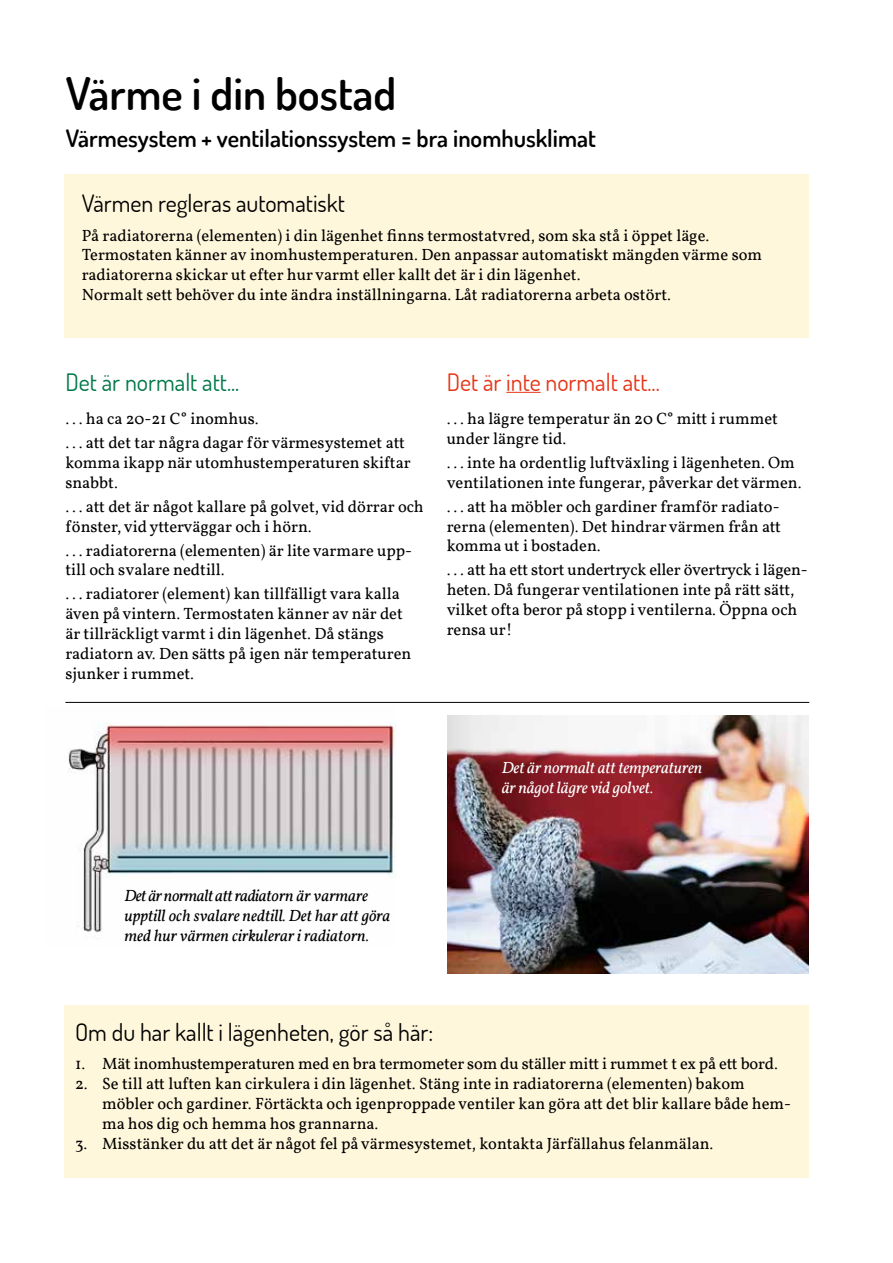
<style>
.page{position:relative;width:893px;height:1263px;background:#fff}
.page>*{position:absolute;margin:0;border:0;box-sizing:border-box;transform-origin:0 0}
.t1{font:600 45px "Dosis";color:#000}
.t2{font:24px "Dosis";color:#000}
.t3{font:600 24px "Dosis";color:#000}
.t4{font:24px "Dosis";color:#e53517}
.t5{font:24px "Dosis";color:#007849}
.t6{font:16.5px/19.8px "Vollkorn";color:#000}
.t7{font:italic 16.5px/19.8px "Vollkorn";color:#000}
.t8{font:italic 16.5px/19.8px "Vollkorn";letter-spacing:-.01em;color:#fff}
</style>
<div class="page">
<div style="left:65px;top:175px;width:744px;height:163px;background:#fff7dc"></div>
<div style="left:65px;top:1006px;width:744px;height:172px;background:#fff7dc"></div>
<img style="left:448px;top:716px;width:361px;height:258px">
<hr style="left:506px;top:392px;width:35px;height:1px;background:#e53517">
<img style="left:68px;top:722px;width:328px;height:217px">
<hr style="left:65px;top:702px;width:744px;height:1px;background:#000">
<h1 class="t1" style="left:66px;top:64px;width:332px">Värme i din bostad</h1>
<h2 class="t3" style="left:66px;top:123px;width:532px">Värmesystem + ventilationssystem = bra inomhusklimat</h2>
<h2 class="t2" style="left:82px;top:188px;width:265px">Värmen regleras automatiskt</h2>
<p class="t6" style="left:82px;top:225px;width:682px">På radiatorerna (elementen) i din lägenhet finns termostatvred, som ska stå i öppet läge.<br>Termostaten känner av inomhustemperaturen. Den anpassar automatiskt mängden värme som radiatorerna skickar ut efter hur varmt eller kallt det är i din lägenhet.<br>Normalt sett behöver du inte ändra inställningarna. Låt radiatorerna arbeta ostört.</p>
<h2 class="t5" style="left:65px;top:367px;width:175px">Det är normalt att...</h2>
<p class="t6" style="left:65px;top:406px;width:341px;line-height:24px">. . . ha ca 20-21 C° inomhus.<br>. . . att det tar några dagar för värmesystemet att</p>
<p class="t6" style="left:65px;top:452px;width:347px">komma ikapp när utomhustemperaturen skiftar snabbt.</p>
<p class="t6" style="left:65px;top:496px;width:360px">. . . att det är något kallare på golvet, vid dörrar och fönster, vid ytterväggar och i hörn.</p>
<p class="t6" style="left:65px;top:540px;width:348px">. . . radiatorerna (elementen) är lite varmare upp&shy;till och svalare nedtill.</p>
<p class="t6" style="left:65px;top:584px;width:348px">. . . radiatorer (element) kan tillfälligt vara kalla även på vintern. Termostaten känner av när det är tillräckligt varmt i din lägenhet. Då stängs radiatorn av. Den sätts på igen när temperaturen sjunker i rummet.</p>
<h2 class="t4" style="left:447px;top:367px;width:215px">Det är inte normalt att...</h2>
<p class="t6" style="left:447px;top:409px;width:333px">. . . ha lägre temperatur än 20 C° mitt i rummet under längre tid.</p>
<p class="t6" style="left:447px;top:452px;width:356px">. . . inte ha ordentlig luftväxling i lägenheten. Om ventilationen inte fungerar, påverkar det värmen.</p>
<p class="t6" style="left:447px;top:496px;width:336px;text-align:justify">. . . att ha möbler och gardiner framför radiato&shy;rerna (elementen). Det hindrar värmen från att komma ut i bostaden.</p>
<p class="t6" style="left:447px;top:560px;width:363px">. . . att ha ett stort undertryck eller övertryck i lägen&shy;heten. Då fungerar ventilationen inte på rätt sätt, vilket ofta beror på stopp i ventilerna. Öppna och rensa ur!</p>
<p class="t8" style="left:502px;top:758px;width:202px">Det är normalt att temperaturen är något lägre vid golvet.</p>
<p class="t7" style="left:124px;top:886px;width:268px">Det är normalt att radiatorn är varmare upptill och svalare nedtill. Det har att göra med hur värmen cirkulerar i radiatorn.</p>
<h2 class="t2" style="left:75px;top:1016px;width:360px">Om du har kallt i lägenheten, gör så här:</h2>
<p class="t6" style="left:75px;top:1054px;width:704px">1. Mät inomhustemperaturen med en bra termometer som du ställer mitt i rummet t ex på ett bord.</p>
<p class="t6" style="left:102px;top:1074px;width:690px;text-indent:-27px">2. Se till att luften kan cirkulera i din lägenhet. Stäng inte in radiatorerna (elementen) bakom möbler och gardiner. Förtäckta och igenproppade ventiler kan göra att det blir kallare både hem&shy;ma hos dig och hemma hos grannarna.</p>
<p class="t6" style="left:75px;top:1133px;width:640px">3. Misstänker du att det är något fel på värmesystemet, kontakta Järfällahus felanmälan.</p>
</div>
